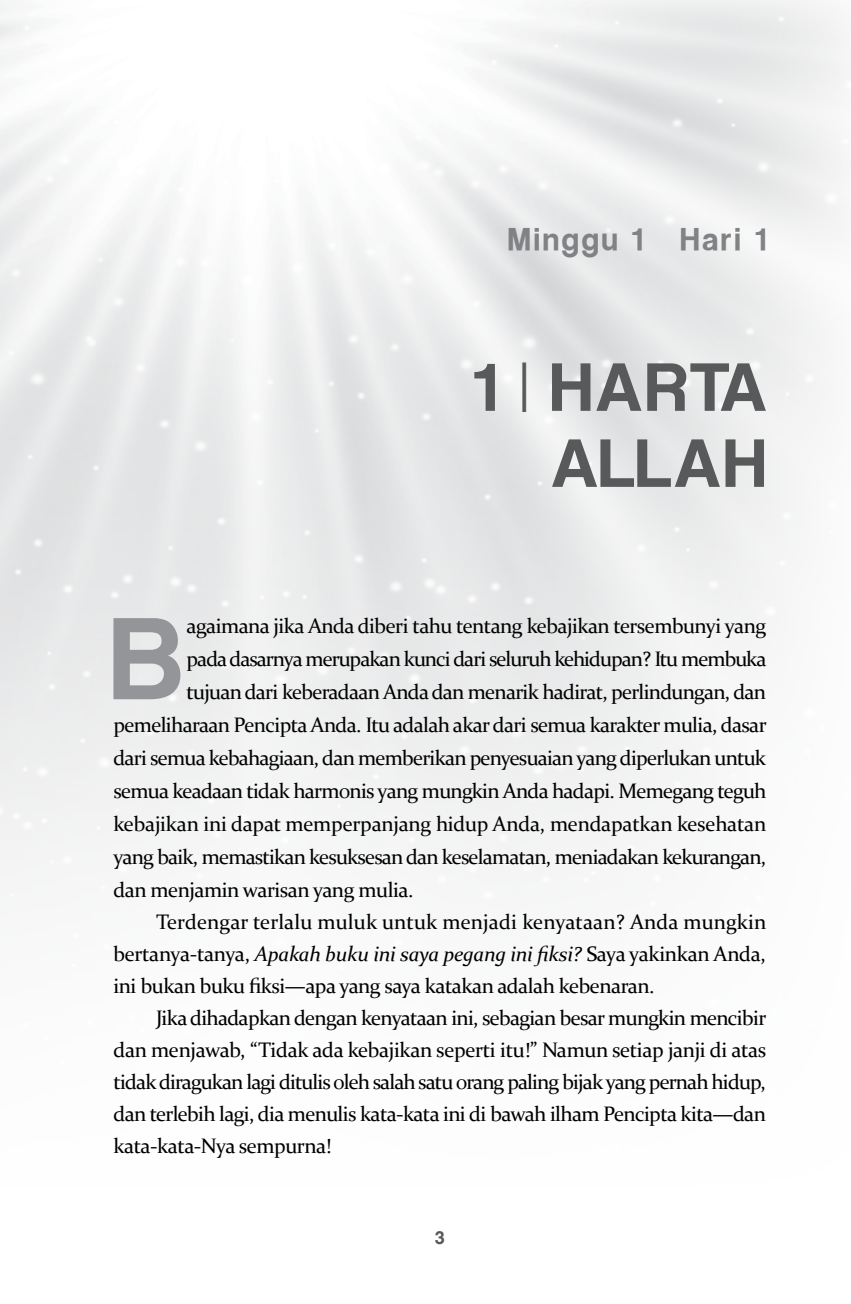
<style>
.page{position:relative;width:851px;height:1304px;background:#fff}
.page>*{position:absolute;margin:0;border:0;box-sizing:border-box;transform-origin:0 0}
.t1{font:112.8px "Coolvetica";color:#939598}
.t2{font:66px/76px "Coolvetica";letter-spacing:.05em;color:#58595b;text-align:right}
.t3{font:30px "Coolvetica";letter-spacing:.1em;color:#808285}
.t4{font:21px "Constantia";letter-spacing:-.035em;color:#000}
.t5{font:21px "Constantia";letter-spacing:-.015em;color:#000}
.t6{font:21px "Constantia";letter-spacing:.005em;color:#000}
.t7{font:18px "Coolvetica";color:#58595b}
.s1{font-style:italic}
</style>
<div class="page">
<h3 class="t3" style="left:508px;top:223px;width:259px">Minggu 1 — Hari 1</h3>
<h2 class="t2" style="left:472px;top:354px;width:295px">1 | HARTA<br>ALLAH</h2>
<h1 class="t1" style="left:109px;top:600px;width:73px">B</h1>
<p class="t4" style="left:186px;top:612px;width:581px">agaimana jika Anda diberi tahu tentang kebajikan tersembunyi yang</p>
<p class="t4" style="left:186px;top:645px;width:581px">pada dasarnya merupakan kunci dari seluruh kehidupan? Itu membuka</p>
<p class="t4" style="left:186px;top:678px;width:581px">tujuan dari keberadaan Anda dan menarik hadirat, perlindungan, dan</p>
<p class="t4" style="left:113px;top:711px;width:654px">pemeliharaan Pencipta Anda. Itu adalah akar dari semua karakter mulia, dasar</p>
<p class="t4" style="left:113px;top:744px;width:654px">dari semua kebahagiaan, dan memberikan penyesuaian yang diperlukan untuk</p>
<p class="t4" style="left:113px;top:777px;width:654px">semua keadaan tidak harmonis yang mungkin Anda hadapi. Memegang teguh</p>
<p class="t5" style="left:113px;top:810px;width:654px">kebajikan ini dapat memperpanjang hidup Anda, mendapatkan kesehatan</p>
<p class="t4" style="left:113px;top:843px;width:654px">yang baik, memastikan kesuksesan dan keselamatan, meniadakan kekurangan,</p>
<p class="t4" style="left:113px;top:876px;width:301px">dan menjamin warisan yang mulia.</p>
<p class="t6" style="left:156px;top:908px;width:611px">Terdengar terlalu muluk untuk menjadi kenyataan? Anda mungkin</p>
<p class="t5" style="left:113px;top:940px;width:653px">bertanya-tanya, <span class="s1">Apakah buku ini saya pegang ini fiksi?</span> Saya yakinkan Anda,</p>
<p class="t4" style="left:113px;top:972px;width:542px">ini bukan buku fiksi—apa yang saya katakan adalah kebenaran.</p>
<p class="t4" style="left:156px;top:1004px;width:611px">Jika dihadapkan dengan kenyataan ini, sebagian besar mungkin mencibir</p>
<p class="t4" style="left:113px;top:1036px;width:654px">dan menjawab, “Tidak ada kebajikan seperti itu!” Namun setiap janji di atas</p>
<p class="t4" style="left:113px;top:1068px;width:654px">tidak diragukan lagi ditulis oleh salah satu orang paling bijak yang pernah hidup,</p>
<p class="t4" style="left:113px;top:1100px;width:653px">dan terlebih lagi, dia menulis kata-kata ini di bawah ilham Pencipta kita—dan</p>
<p class="t4" style="left:113px;top:1132px;width:219px">kata-kata-Nya sempurna!</p>
<p class="t7" style="left:435px;top:1228px;width:11px">3</p>
</div>
